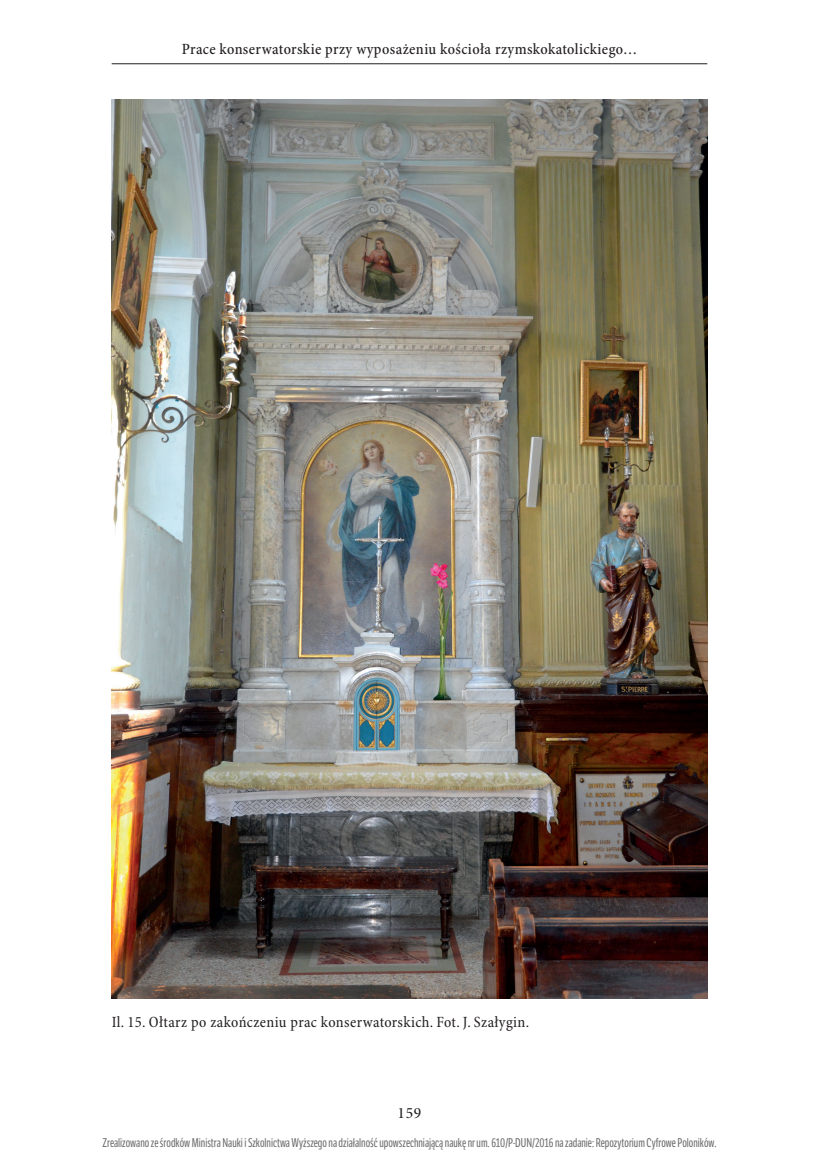
<style>
.page{position:relative;width:819px;height:1166px;background:#fff}
.page>*{position:absolute;margin:0;border:0;box-sizing:border-box;transform-origin:0 0}
.t1{font:500 condensed 15.75px "Minion Pro";letter-spacing:.025em;color:#231f20}
.t2{font:condensed 15.75px "Minion Pro";letter-spacing:.025em;color:#231f20}
.t3{font:15.75px "Minion Pro Medium Subh";color:#231f20}
.t4{font:12.25px "LFT Etica Compressed";color:#6b6b6b}
</style>
<div class="page">
<hr style="left:112px;top:63px;width:595px;height:1px;background:#231f20">
<img style="left:112px;top:100px;width:595px;height:898px">
<p class="t1" style="left:182px;top:39px;width:457px">Prace konserwatorskie przy wyposażeniu kościoła rzymskokatolickiego…</p>
<p class="t2" style="left:112px;top:1013px;width:419px">Il. 15. Ołtarz po zakończeniu prac konserwatorskich. Fot. J. Szałygin.</p>
<p class="t3" style="left:397px;top:1104px;width:25px">159</p>
<p class="t4" style="left:102px;top:1136px;width:615px">Zrealizowano ze środków Ministra Nauki i Szkolnictwa Wyższego na działalność upowszechniającą naukę nr um. 610/P-DUN/2016 na zadanie: Repozytorium Cyfrowe Poloników.</p>
</div>
